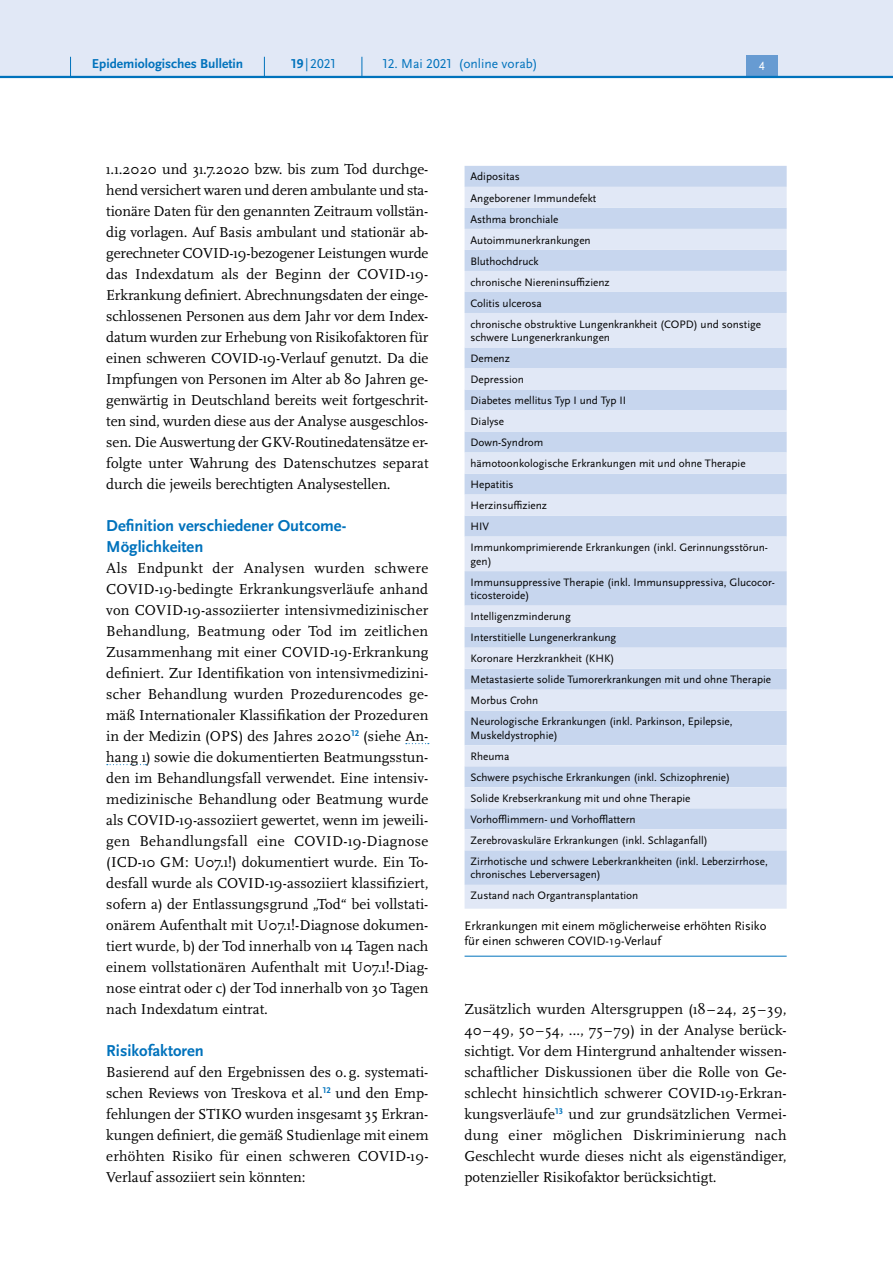
<style>
.page{position:relative;width:893px;height:1263px;background:#fff}
.page>*{position:absolute;margin:0;border:0;box-sizing:border-box;transform-origin:0 0}
.t1{font:700 16.5px/21px "Scala Sans Pro";color:#0072bc}
.P_-_Fließtext{font:15px/21px "Scala Pro";color:#000;text-align:justify}
.t2{font:13.5px "Scala Sans Pro";color:#0072bc}
.t3{font:700 13.5px "Scala Sans Pro";color:#0072bc}
.P_-_Bildunterschrift{font:12.75px/15.8px "Scala Sans Pro";color:#000}
.t4{font:12.45px "Scala Sans Pro";color:#fff}
.P_-_Tab_linksbündig{font:11.25px/13.5px "Scala Sans Pro";color:#000}
.s1{font-weight:700}
</style>
<div class="page">
<svg style="left:406px;top:743px;width:23px;height:1px"></svg>
<svg style="left:107px;top:764px;width:40px;height:1px"></svg>
<div style="left:465px;top:166px;width:322px;height:21px;background:#c7d6ee"></div>
<svg style="left:465px;top:187px;width:322px;height:722px;background:#d4dff2"></svg>
<hr style="left:465px;top:956px;width:322px;height:1px;background:#0072bc">
<div style="left:0;top:0;width:893px;height:77px;background:#e1e8f6"></div>
<div style="left:746px;top:55px;width:32px;height:21px;background:#679bd2"></div>
<hr style="left:0;top:76px;width:893px;height:2px;background:#0072bc">
<svg style="left:70px;top:57px;width:1px;height:19px"></svg>
<svg style="left:264px;top:57px;width:1px;height:19px"></svg>
<svg style="left:362px;top:57px;width:1px;height:19px"></svg>
<p class="t3" style="left:92px;top:55px;width:153px">Epidemiologisches Bulletin</p>
<p class="t2" style="left:291px;top:55px;width:46px"><span class="s1">19</span>|2021</p>
<p class="t2" style="left:383px;top:55px;width:157px">12. Mai 2021 (online vorab)</p>
<p class="t4" style="left:759px;top:59px;width:7px">4</p>
<p class="P_-_Fließtext" style="left:106px;top:158px;width:324px">1.1.2020 und 31.7.2020 bzw. bis zum Tod durchge&shy;hend versichert waren und deren ambulante und sta&shy;tionäre Daten für den genannten Zeitraum vollstän&shy;dig vorlagen. Auf Basis ambulant und stationär ab&shy;gerechneter COVID-19-bezogener Leistungen wurde das Indexdatum als der Beginn der COVID-19- Erkrankung definiert. Abrechnungsdaten der einge&shy;schlossenen Personen aus dem Jahr vor dem Index&shy;datum wurden zur Erhebung von Risikofaktoren für einen schweren COVID-19-Verlauf genutzt. Da die Impfungen von Personen im Alter ab 80 Jahren ge&shy;genwärtig in Deutschland bereits weit fortgeschrit&shy;ten sind, wurden diese aus der Analyse ausgeschlos&shy;sen. Die Auswertung der GKV-Routinedatensätze er&shy;folgte unter Wahrung des Datenschutzes separat durch die jeweils berechtigten Analysestellen.</p>
<h4 class="t1" style="left:106px;top:515px;width:241px">Definition verschiedener Outcome-<br>Möglichkeiten</h4>
<p class="P_-_Fließtext" style="left:106px;top:557px;width:324px">Als Endpunkt der Analysen wurden schwere COVID-19-bedingte Erkrankungsverläufe anhand von COVID-19-assoziierter intensivmedizinischer Behandlung, Beatmung oder Tod im zeitlichen Zusammenhang mit einer COVID-19-Erkrankung definiert. Zur Identifikation von intensivmedizini&shy;scher Behandlung wurden Prozedurencodes ge&shy;mäß Internationaler Klassifikation der Prozeduren in der Medizin (OPS) des Jahres 2020<sup>12</sup> (siehe An&shy;hang 1) sowie die dokumentierten Beatmungsstun&shy;den im Behandlungsfall verwendet. Eine intensiv&shy;medizinische Behandlung oder Beatmung wurde als COVID-19-assoziiert gewertet, wenn im jeweili&shy;gen Behandlungsfall eine COVID-19-Diagnose (ICD-10 GM: U07.1!) dokumentiert wurde. Ein To&shy;desfall wurde als COVID-19-assoziiert klassifiziert, sofern a) der Entlassungsgrund „Tod“ bei vollstati&shy;onärem Aufenthalt mit U07.1!-Diagnose dokumen&shy;tiert wurde, b) der Tod innerhalb von 14 Tagen nach einem vollstationären Aufenthalt mit U07.1!-Diag&shy;nose eintrat oder c) der Tod innerhalb von 30 Tagen nach Indexdatum eintrat.</p>
<h4 class="t1" style="left:106px;top:1040px;width:99px">Risikofaktoren</h4>
<p class="P_-_Fließtext" style="left:106px;top:1061px;width:324px">Basierend auf den Ergebnissen des o.g. systemati&shy;schen Reviews von Treskova et al.<sup>12</sup> und den Emp&shy;fehlungen der STIKO wurden insgesamt 35 Erkran&shy;kungen definiert, die gemäß Studienlage mit einem erhöhten Risiko für einen schweren COVID-19- Verlauf assoziiert sein könnten:</p>
<p class="P_-_Tab_linksbündig" style="left:471px;top:170px;width:51px">Adipositas</p>
<p class="P_-_Tab_linksbündig" style="left:471px;top:191px;width:127px">Angeborener Immundefekt</p>
<p class="P_-_Tab_linksbündig" style="left:471px;top:212px;width:89px">Asthma bronchiale</p>
<p class="P_-_Tab_linksbündig" style="left:471px;top:233px;width:122px">Autoimmunerkrankungen</p>
<p class="P_-_Tab_linksbündig" style="left:471px;top:254px;width:69px">Bluthochdruck</p>
<p class="P_-_Tab_linksbündig" style="left:471px;top:275px;width:141px">chronische Niereninsuffizienz</p>
<p class="P_-_Tab_linksbündig" style="left:471px;top:296px;width:73px">Colitis ulcerosa</p>
<p class="P_-_Tab_linksbündig" style="left:471px;top:317px;width:292px">chronische obstruktive Lungenkrankheit (COPD) und sonstige schwere Lungenerkrankungen</p>
<p class="P_-_Tab_linksbündig" style="left:471px;top:352px;width:41px">Demenz</p>
<p class="P_-_Tab_linksbündig" style="left:471px;top:373px;width:55px">Depression</p>
<p class="P_-_Tab_linksbündig" style="left:471px;top:394px;width:157px">Diabetes mellitus Typ I und Typ II</p>
<p class="P_-_Tab_linksbündig" style="left:471px;top:415px;width:35px">Dialyse</p>
<p class="P_-_Tab_linksbündig" style="left:471px;top:436px;width:74px">Down-Syndrom</p>
<p class="P_-_Tab_linksbündig" style="left:471px;top:457px;width:277px">hämotoonkologische Erkrankungen mit und ohne Therapie</p>
<p class="P_-_Tab_linksbündig" style="left:471px;top:478px;width:44px">Hepatitis</p>
<p class="P_-_Tab_linksbündig" style="left:471px;top:499px;width:78px">Herzinsuffizienz</p>
<p class="P_-_Tab_linksbündig" style="left:471px;top:520px;width:20px">HIV</p>
<p class="P_-_Tab_linksbündig" style="left:471px;top:541px;width:299px">Immunkomprimierende Erkrankungen (inkl. Gerinnungsstörun&shy;gen)</p>
<p class="P_-_Tab_linksbündig" style="left:471px;top:575px;width:306px">Immunsuppressive Therapie (inkl. Immunsuppressiva, Glucocor&shy;ticosteroide)</p>
<p class="P_-_Tab_linksbündig" style="left:471px;top:610px;width:102px">Intelligenzminderung</p>
<p class="P_-_Tab_linksbündig" style="left:471px;top:631px;width:147px">Interstitielle Lungenerkrankung</p>
<p class="P_-_Tab_linksbündig" style="left:471px;top:652px;width:145px">Koronare Herzkrankheit (KHK)</p>
<p class="P_-_Tab_linksbündig" style="left:471px;top:673px;width:302px">Metastasierte solide Tumorerkrankungen mit und ohne Therapie</p>
<p class="P_-_Tab_linksbündig" style="left:471px;top:694px;width:69px">Morbus Crohn</p>
<p class="P_-_Tab_linksbündig" style="left:471px;top:715px;width:264px">Neurologische Erkrankungen (inkl. Parkinson, Epilepsie,<br>Muskeldystrophie)</p>
<p class="P_-_Tab_linksbündig" style="left:471px;top:749px;width:40px">Rheuma</p>
<p class="P_-_Tab_linksbündig" style="left:471px;top:770px;width:261px">Schwere psychische Erkrankungen (inkl. Schizophrenie)</p>
<p class="P_-_Tab_linksbündig" style="left:471px;top:791px;width:221px">Solide Krebserkrankung mit und ohne Therapie</p>
<p class="P_-_Tab_linksbündig" style="left:471px;top:812px;width:167px">Vorhofflimmern- und Vorhofflattern</p>
<p class="P_-_Tab_linksbündig" style="left:471px;top:833px;width:239px">Zerebrovaskuläre Erkrankungen (inkl. Schlaganfall)</p>
<p class="P_-_Tab_linksbündig" style="left:471px;top:854px;width:299px">Zirrhotische und schwere Leberkrankheiten (inkl. Leberzirrhose, chronisches Leberversagen)</p>
<p class="P_-_Tab_linksbündig" style="left:471px;top:889px;width:169px">Zustand nach Organtransplantation</p>
<p class="P_-_Bildunterschrift" style="left:465px;top:917px;width:303px">Erkrankungen mit einem möglicherweise erhöhten Risiko für einen schweren COVID-19-Verlauf</p>
<p class="P_-_Fließtext" style="left:465px;top:998px;width:324px">Zusätzlich wurden Altersgruppen (18–24, 25–39, 40–49, 50–54, …, 75–79) in der Analyse berück&shy;sichtigt. Vor dem Hintergrund anhaltender wissen&shy;schaftlicher Diskussionen über die Rolle von Ge&shy;schlecht hinsichtlich schwerer COVID-19-Erkran&shy;kungsverläufe<sup>13</sup> und zur grundsätzlichen Vermei&shy;dung einer möglichen Diskriminierung nach Geschlecht wurde dieses nicht als eigenständiger, potenzieller Risikofaktor berücksichtigt.</p>
</div>
